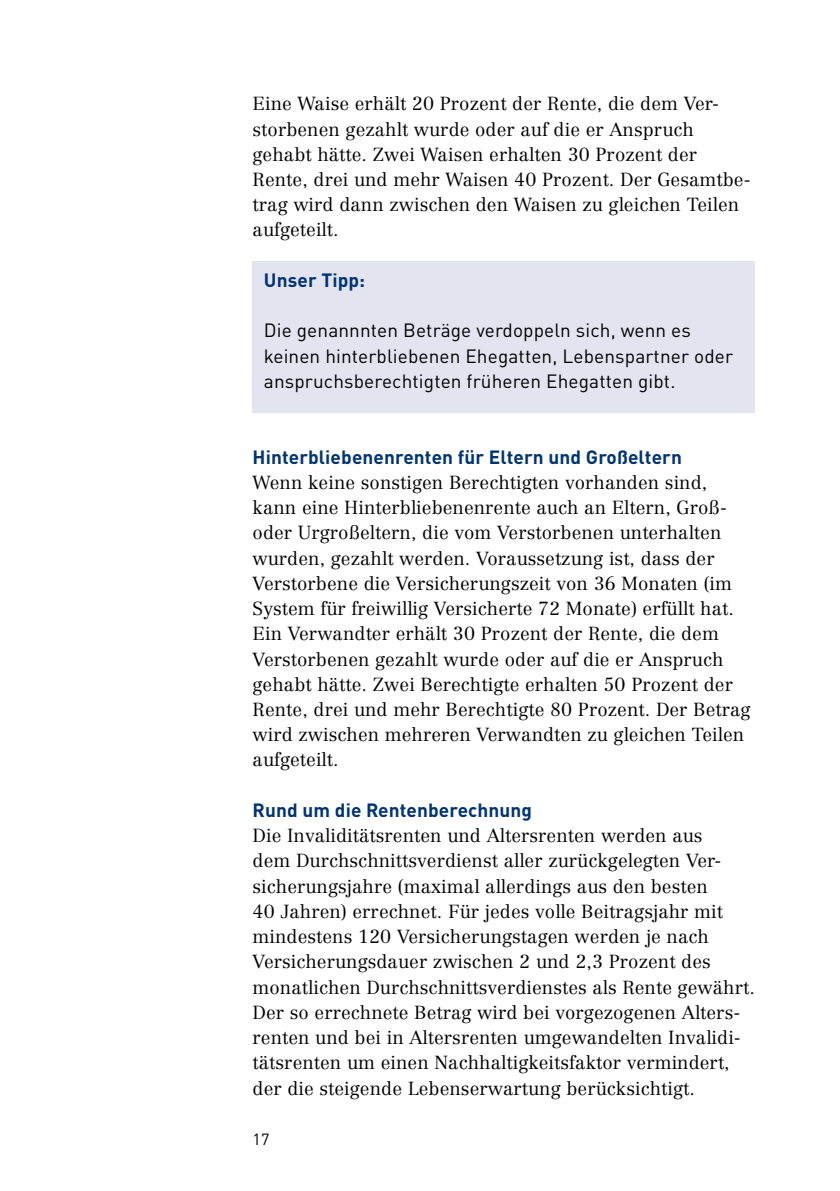
<style>
.page{position:relative;width:840px;height:1191px;background:#fff}
.page>*{position:absolute;margin:0;border:0;box-sizing:border-box;transform-origin:0 0}
.t1{font:19px/25.2px "DIN Pro";letter-spacing:.005em;color:#000}
.t2{font:700 19px "DIN Pro";letter-spacing:.005em;color:#003472}
.t3{font:300 18.6px/25.2px "Centennial LT Pro";letter-spacing:.005em;color:#000}
.t4{font:16px "DIN Pro";color:#000}
</style>
<div class="page">
<div style="left:252px;top:262px;width:502px;height:151px;background:#e3e4f0"></div>
<p class="t3" style="left:252px;top:91px;width:499px">Eine Waise erhält 20 Prozent der Rente, die dem Ver&shy;storbenen gezahlt wurde oder auf die er Anspruch gehabt hätte. Zwei Waisen erhalten 30 Prozent der Rente, drei und mehr Waisen 40 Prozent. Der Gesamtbe&shy;trag wird dann zwischen den Waisen zu gleichen Teilen aufgeteilt.</p>
<h3 class="t2" style="left:264px;top:264px;width:103px">Unser Tipp:</h3>
<p class="t1" style="left:264px;top:316px;width:470px">Die genannnten Beträge verdoppeln sich, wenn es keinen hinterbliebenen Ehegatten, Lebenspartner oder anspruchsberechtigten früheren Ehegatten gibt.</p>
<h3 class="t2" style="left:252px;top:441px;width:430px">Hinterbliebenenrenten für Eltern und Großeltern</h3>
<p class="t3" style="left:252px;top:469px;width:499px">Wenn keine sonstigen Berechtigten vorhanden sind, kann eine Hinterbliebenenrente auch an Eltern, Groß-- oder Urgroßeltern, die vom Verstorbenen unterhalten wurden, gezahlt werden. Voraussetzung ist, dass der Verstorbene die Versicherungszeit von 36 Monaten (im System für freiwillig Versicherte 72 Monate) erfüllt hat.<br>Ein Verwandter erhält 30 Prozent der Rente, die dem Verstorbenen gezahlt wurde oder auf die er Anspruch gehabt hätte. Zwei Berechtigte erhalten 50 Prozent der Rente, drei und mehr Berechtigte 80 Prozent. Der Betrag wird zwischen mehreren Verwandten zu gleichen Teilen aufgeteilt.</p>
<h3 class="t2" style="left:252px;top:794px;width:281px">Rund um die Rentenberechnung</h3>
<p class="t3" style="left:252px;top:823px;width:503px">Die Invaliditätsrenten und Altersrenten werden aus<br>dem Durchschnittsverdienst aller zurückgelegten Ver&shy;sicherungsjahre (maximal allerdings aus den besten<br>40 Jahren) errechnet. Für jedes volle Beitragsjahr mit mindestens 120 Versicherungstagen werden je nach Versicherungsdauer zwischen 2 und 2,3 Prozent des monatlichen Durchschnittsverdienstes als Rente gewährt.<br>Der so errechnete Betrag wird bei vorgezogenen Alters&shy;renten und bei in Altersrenten umgewandelten Invalidi&shy;tätsrenten um einen Nachhaltigkeitsfaktor vermindert, der die steigende Lebenserwartung berücksichtigt.</p>
<p class="t4" style="left:252px;top:1126px;width:18px">17</p>
</div>
